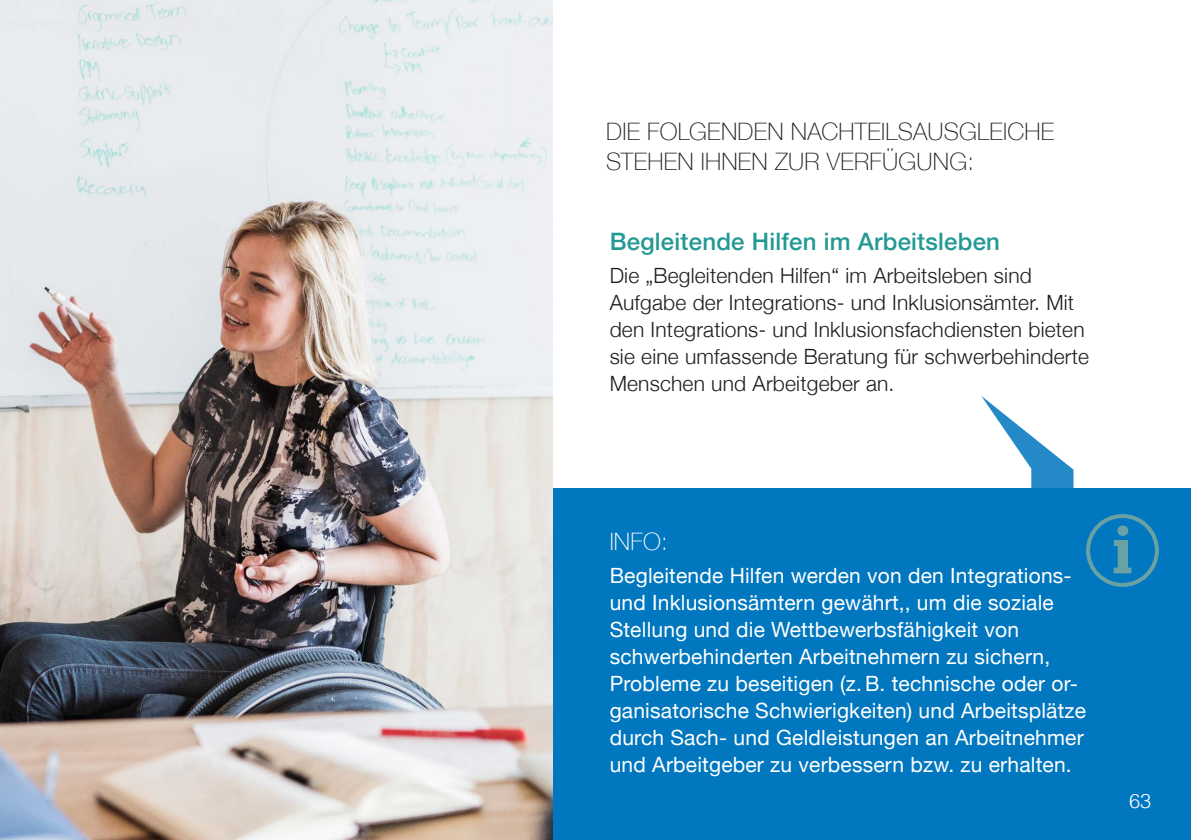
<style>
.page{position:relative;width:1191px;height:840px;background:#fff}
.page>*{position:absolute;margin:0;border:0;box-sizing:border-box;transform-origin:0 0}
.t1{font:100 24px/30px "Helvetica Neue";letter-spacing:.01em;color:#1d1d1b}
.t2{font:500 24px "Helvetica Neue";letter-spacing:.01em;color:#239994}
.t3{font:100 24px "Helvetica Neue";color:#fff}
.t4{font:21px/27px "Helvetica Neue";letter-spacing:.01em;color:#fff}
.t5{font:300 21px/27px "Helvetica Neue";letter-spacing:.01em;color:#1d1d1b}
.t6{font:300 20px "Helvetica";color:#fff}
</style>
<div class="page">
<div style="left:553px;top:488px;width:638px;height:351px;background:#0077be"></div>
<svg style="left:981px;top:396px;width:93px;height:92px"></svg>
<img style="left:0;top:0;width:553px;height:839px">
<svg style="left:1113px;top:540px;width:18px;height:33px"></svg>
<div style="left:1117px;top:525px;width:11px;height:10px;background:#69a1a5;border-radius:50%"></div>
<div style="left:1086px;top:513px;width:72px;height:73px;border:4px solid #69a1a5;border-radius:50%"></div>
<p class="t1" style="left:606px;top:116px;width:450px">DIE FOLGENDEN NACHTEILSAUSGLEICHE<br>STEHEN IHNEN ZUR VERFÜGUNG:</p>
<p class="t2" style="left:609px;top:222px;width:392px">Begleitende Hilfen im Arbeitsleben</p>
<p class="t5" style="left:609px;top:260px;width:481px">Die „Begleitenden Hilfen“ im Arbeitsleben sind Aufgabe der Integrations- und Inklusionsämter. Mit den Integrations- und Inklusionsfachdiensten bieten sie eine umfassende Beratung für schwerbehinderte Menschen und Arbeitgeber an.</p>
<p class="t3" style="left:609px;top:523px;width:60px">INFO:</p>
<p class="t4" style="left:609px;top:563px;width:478px">Begleitende Hilfen werden von den Integrations&shy;und Inklusionsämtern gewährt,, um die soziale Stellung und die Wettbewerbsfähigkeit von schwerbehinderten Arbeitnehmern zu sichern, Probleme zu beseitigen (z.B. technische oder or&shy;ganisatorische Schwierigkeiten) und Arbeitsplätze durch Sach- und Geldleistungen an Arbeitnehmer und Arbeitgeber zu verbessern bzw. zu erhalten.</p>
<p class="t6" style="left:1129px;top:783px;width:24px">63</p>
</div>
